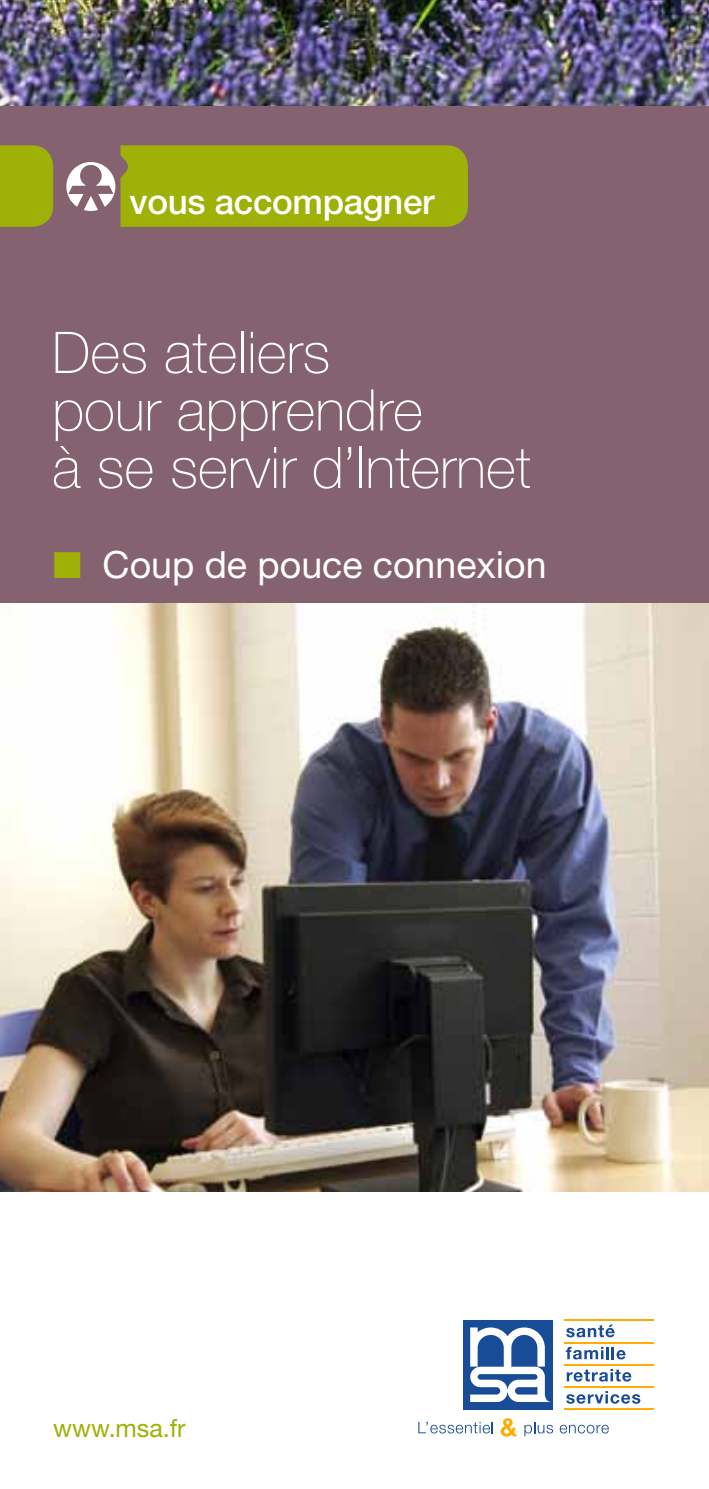
<style>
.page{position:relative;width:709px;height:1489px;background:#fff}
.page>*{position:absolute;margin:0;border:0;box-sizing:border-box;transform-origin:0 0}
.t1{font:100 57.5px/57.5px "Helvetica Neue";color:#fff}
.t2{font:37.5px "Helvetica Neue";color:#fff}
.t3{font:500 35px "Helvetica Neue";letter-spacing:-.01em;color:#fff}
.t4{font:25px "Helvetica Neue";color:#9fb006}
.s1{color:#9fb006}
</style>
<div class="page">
<svg style="left:566px;top:1324px;width:48px;height:13px"></svg>
<svg style="left:566px;top:1346px;width:59px;height:13px"></svg>
<svg style="left:566px;top:1368px;width:65px;height:13px"></svg>
<svg style="left:566px;top:1391px;width:74px;height:12px"></svg>
<hr style="left:564px;top:1319px;width:89px;height:1px;background:#ffac00">
<hr style="left:564px;top:1341px;width:89px;height:1px;background:#ffac00">
<hr style="left:564px;top:1363px;width:89px;height:1px;background:#ffac00">
<hr style="left:564px;top:1386px;width:89px;height:1px;background:#ffac00">
<hr style="left:564px;top:1408px;width:89px;height:1px;background:#ffac00">
<div style="left:463px;top:1319px;width:89px;height:90px;background:#194c97"></div>
<svg style="left:470px;top:1327px;width:78px;height:74px"></svg>
<svg style="left:418px;top:1421px;width:75px;height:12px"></svg>
<svg style="left:501px;top:1418px;width:16px;height:18px"></svg>
<svg style="left:524px;top:1422px;width:29px;height:14px"></svg>
<svg style="left:559px;top:1424px;width:50px;height:9px"></svg>
<img style="left:0;top:602px;width:709px;height:589px">
<img style="left:0;top:0;width:709px;height:106px">
<div style="left:0;top:106px;width:709px;height:496px;background:#856270"></div>
<div style="left:0;top:145px;width:53px;height:82px;background:#9fb006"></div>
<svg style="left:66px;top:145px;width:402px;height:82px;background:#9ea819"></svg>
<p class="t3" style="left:130px;top:180px;width:306px">vous accompagner</p>
<p class="t1" style="left:52px;top:323px;width:480px">Des ateliers<br>pour apprendre<br>à se servir d’Internet</p>
<p class="t2" style="left:53px;top:542px;width:495px"><span class="s1">■</span> Coup de pouce connexion</p>
<p class="t4" style="left:53px;top:1412px;width:134px">www.msa.fr</p>
</div>
